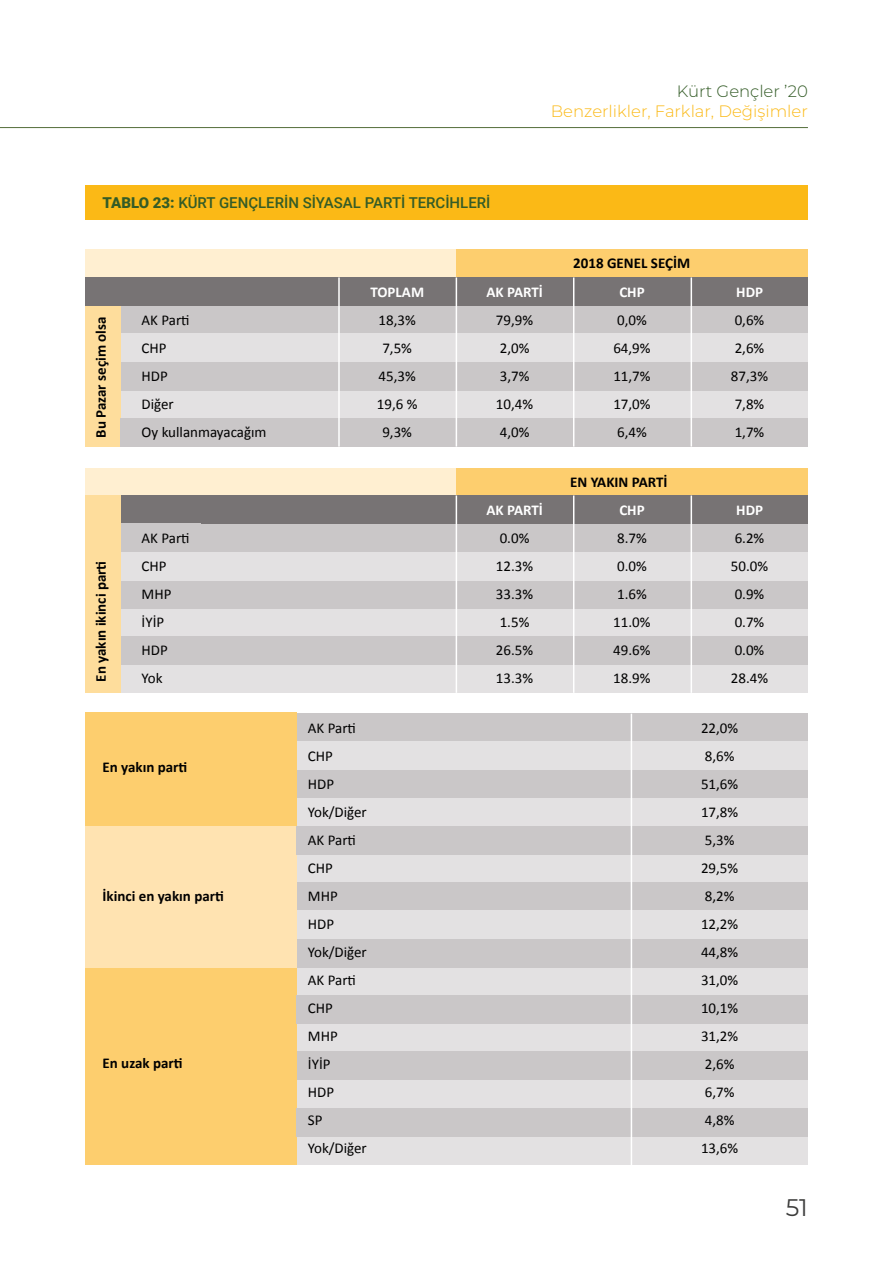
<style>
.page{position:relative;width:893px;height:1263px;background:#fff}
.page>*{position:absolute;margin:0;border:0;box-sizing:border-box;transform-origin:0 0}
.t1{font:24px "Montserrat";color:#3c3c3b}
.t2{font:300 16.5px "Montserrat";color:#fbb916}
.t3{font:300 16.5px "Montserrat";color:#345c27}
.t4{font:15px/28px "Calibri";color:#000}
.t5{font:700 15px "Calibri";color:#000}
.t6{font:500 15px "Roboto";color:#345c27}
.t7{font:700 15px "Calibri";color:#fff}
.s1{font-weight:900}
</style>
<div class="page">
<hr style="left:0;top:127px;width:808px;height:1px;background:#536d3a">
<div style="left:456px;top:249px;width:352px;height:29px;background:#fdce6e"></div>
<div style="left:85px;top:249px;width:371px;height:29px;background:#ffefd1"></div>
<div style="left:456px;top:468px;width:352px;height:28px;background:#fdce6e"></div>
<div style="left:85px;top:468px;width:371px;height:28px;background:#ffefd1"></div>
<div style="left:85px;top:185px;width:723px;height:34px;background:#fbb916"></div>
<div style="left:120px;top:390px;width:688px;height:29px;background:#e3e1e2"></div>
<div style="left:120px;top:362px;width:688px;height:28px;background:#cac7c8"></div>
<div style="left:120px;top:306px;width:688px;height:28px;background:#cac7c8"></div>
<div style="left:120px;top:334px;width:688px;height:28px;background:#e3e1e2"></div>
<div style="left:85px;top:305px;width:35px;height:142px;background:#fedd9c"></div>
<div style="left:85px;top:277px;width:723px;height:29px;background:#777374"></div>
<div style="left:120px;top:418px;width:688px;height:29px;background:#cac7c8"></div>
<hr style="left:338px;top:277px;width:2px;height:170px;background:#fff">
<hr style="left:456px;top:277px;width:1px;height:170px;background:#fff">
<hr style="left:573px;top:277px;width:1px;height:170px;background:#fff">
<hr style="left:691px;top:277px;width:1px;height:170px;background:#fff">
<div style="left:296px;top:854px;width:512px;height:28px;background:#e3e1e2"></div>
<div style="left:296px;top:1023px;width:512px;height:29px;background:#e3e1e2"></div>
<div style="left:296px;top:1136px;width:512px;height:29px;background:#e3e1e2"></div>
<div style="left:296px;top:798px;width:512px;height:28px;background:#e3e1e2"></div>
<div style="left:296px;top:967px;width:512px;height:28px;background:#e3e1e2"></div>
<div style="left:296px;top:1080px;width:512px;height:28px;background:#e3e1e2"></div>
<div style="left:296px;top:769px;width:512px;height:29px;background:#cac7c8"></div>
<div style="left:296px;top:939px;width:512px;height:28px;background:#cac7c8"></div>
<div style="left:296px;top:1052px;width:512px;height:28px;background:#cac7c8"></div>
<div style="left:296px;top:713px;width:512px;height:28px;background:#cac7c8"></div>
<div style="left:296px;top:882px;width:512px;height:29px;background:#cac7c8"></div>
<div style="left:296px;top:741px;width:512px;height:28px;background:#e3e1e2"></div>
<div style="left:296px;top:911px;width:512px;height:28px;background:#e3e1e2"></div>
<div style="left:85px;top:712px;width:211px;height:119px;background:#fdce6e"></div>
<div style="left:85px;top:826px;width:211px;height:142px;background:#ffe3b1"></div>
<div style="left:85px;top:968px;width:211px;height:197px;background:#fdce6e"></div>
<div style="left:296px;top:826px;width:512px;height:28px;background:#cac7c8"></div>
<div style="left:296px;top:995px;width:512px;height:28px;background:#cac7c8"></div>
<div style="left:296px;top:1108px;width:512px;height:28px;background:#cac7c8"></div>
<hr style="left:631px;top:714px;width:1px;height:461px;background:#fff">
<div style="left:85px;top:665px;width:723px;height:28px;background:#e3e1e2"></div>
<div style="left:120px;top:495px;width:688px;height:29px;background:#777374"></div>
<div style="left:85px;top:608px;width:723px;height:29px;background:#e3e1e2"></div>
<div style="left:85px;top:580px;width:723px;height:28px;background:#cac7c8"></div>
<div style="left:85px;top:524px;width:723px;height:28px;background:#cac7c8"></div>
<div style="left:85px;top:552px;width:723px;height:28px;background:#e3e1e2"></div>
<div style="left:85px;top:636px;width:723px;height:29px;background:#cac7c8"></div>
<hr style="left:456px;top:495px;width:1px;height:198px;background:#fff">
<hr style="left:573px;top:495px;width:1px;height:198px;background:#fff">
<hr style="left:691px;top:495px;width:1px;height:198px;background:#fff">
<div style="left:85px;top:495px;width:35px;height:198px;background:#fedd9c"></div>
<p class="t3" style="left:677px;top:80px;width:133px">Kürt Gençler ’20</p>
<p class="t2" style="left:551px;top:99px;width:259px">Benzerlikler, Farklar, Değişimler</p>
<p class="t6" style="left:103px;top:193px;width:389px"><span class="s1">TABLO 23:</span> KÜRT GENÇLERİN SİYASAL PARTİ TERCİHLERİ</p>
<p class="t5" style="left:91px;top:438px;width:122px;rotate:-90deg">Bu Pazar seçim olsa</p>
<p class="t4" style="left:142px;top:306px;width:126px">AK Parti<br>CHP<br>HDP<br>Diğer<br>Oy kullanmayacağım</p>
<p class="t5" style="left:91px;top:681px;width:122px;rotate:-90deg">En yakın ikinci parti</p>
<p class="t4" style="left:142px;top:524px;width:49px">AK Parti<br>CHP<br>MHP<br>İYİP<br>HDP<br>Yok</p>
<p class="t7" style="left:370px;top:282px;width:55px">TOPLAM</p>
<p class="t4" style="left:377px;top:306px;width:42px;text-align:center">18,3%<br>7,5%<br>45,3%<br>19,6 %<br>9,3%</p>
<p class="t7" style="left:486px;top:282px;width:58px">AK PARTİ</p>
<p class="t4" style="left:496px;top:306px;width:39px">79,9%<br>2,0%<br>3,7%<br>10,4%<br>4,0%</p>
<p class="t7" style="left:486px;top:500px;width:58px">AK PARTİ</p>
<p class="t4" style="left:496px;top:524px;width:39px">0.0%<br>12.3%<br>33.3%<br>1.5%<br>26.5%<br>13.3%</p>
<p class="t5" style="left:573px;top:254px;width:118px">2018 GENEL SEÇİM</p>
<p class="t7" style="left:619px;top:282px;width:27px">CHP</p>
<p class="t4" style="left:613px;top:306px;width:39px">0,0%<br>64,9%<br>11,7%<br>17,0%<br>6,4%</p>
<p class="t5" style="left:570px;top:473px;width:99px">EN YAKIN PARTİ</p>
<p class="t7" style="left:619px;top:500px;width:27px">CHP</p>
<p class="t4" style="left:613px;top:524px;width:39px">8.7%<br>0.0%<br>1.6%<br>11.0%<br>49.6%<br>18.9%</p>
<p class="t7" style="left:736px;top:282px;width:28px">HDP</p>
<p class="t4" style="left:731px;top:306px;width:39px">0,6%<br>2,6%<br>87,3%<br>7,8%</p>
<p class="t4" style="left:735px;top:418px;width:31px">1,7%</p>
<p class="t7" style="left:736px;top:500px;width:28px">HDP</p>
<p class="t4" style="left:731px;top:524px;width:39px">6.2%<br>50.0%<br>0.9%<br>0.7%<br>0.0%</p>
<p class="t4" style="left:731px;top:664px;width:39px">28.4%</p>
<p class="t5" style="left:103px;top:757px;width:86px">En yakın parti</p>
<p class="t5" style="left:103px;top:886px;width:123px">İkinci en yakın parti</p>
<p class="t5" style="left:103px;top:1054px;width:82px">En uzak parti</p>
<p class="t4" style="left:308px;top:714px;width:60px">AK Parti<br>CHP<br>HDP<br>Yok/Diğer<br>AK Parti<br>CHP<br>MHP<br>HDP<br>Yok/Diğer<br>AK Parti<br>CHP<br>MHP<br>İYİP<br>HDP<br>SP<br>Yok/Diğer</p>
<p class="t4" style="left:701px;top:714px;width:39px">22,0%<br>8,6%<br>51,6%<br>17,8%<br>5,3%<br>29,5%<br>8,2%<br>12,2%<br>44,8%<br>31,0%<br>10,1%<br>31,2%<br>2,6%<br>6,7%<br>4,8%<br>13,6%</p>
<h1 class="t1" style="left:786px;top:1191px;width:24px">51</h1>
</div>
